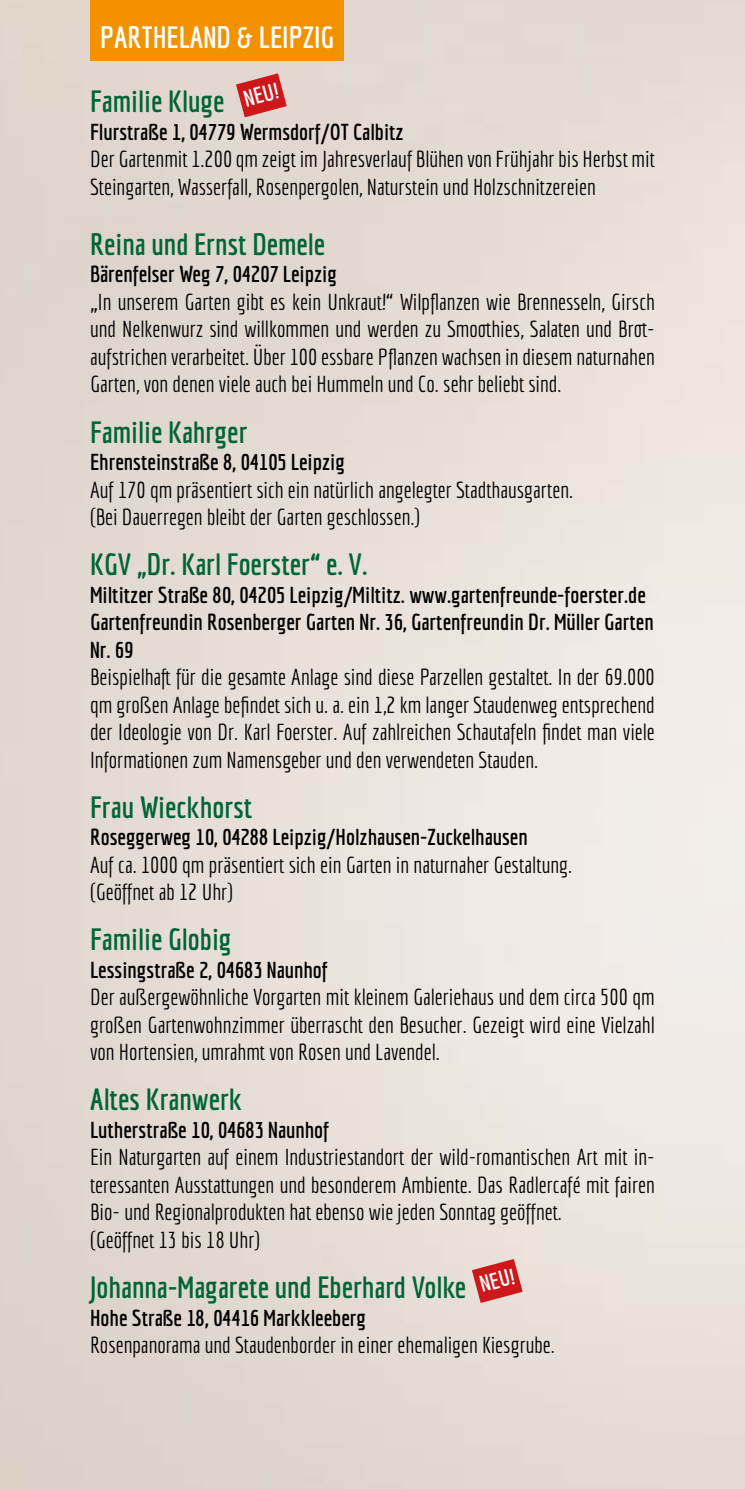
<style>
.page{position:relative;width:745px;height:1489px;background:#fff}
.page>*{position:absolute;margin:0;border:0;box-sizing:border-box;transform-origin:0 0}
.t1{font:700 30px "Economica";color:#006533}
.t2{font:700 30px "Economica";color:#fff}
.t3{font:22.5px/27.5px "Economica";color:#000}
.t4{font:700 22.5px/27.5px "Economica";color:#000}
.t5{font:700 22.5px "Economica";color:#fff}
</style>
<div class="page">
<img style="left:0;top:0;width:744px;height:1488px">
<svg style="left:236px;top:73px;width:50px;height:44px;background:#d45655"></svg>
<svg style="left:471px;top:1258px;width:51px;height:44px;background:#d65c5b"></svg>
<div style="left:90px;top:0;width:253px;height:61px;background:#f39200"></div>
<h1 class="t2" style="left:100px;top:19px;width:235px">PARTHELAND &amp; LEIPZIG</h1>
<h1 class="t1" style="left:90px;top:84px;width:136px">Familie Kluge</h1>
<p class="t5" style="left:241px;top:86px;width:37px;rotate:-15deg">NEU!</p>
<p class="t4" style="left:90px;top:118px;width:315px">Flurstraße 1, 04779 Wermsdorf/OT Calbitz</p>
<p class="t3" style="left:90px;top:145px;width:566px">Der Gartenmit 1.200 qm zeigt im Jahresverlauf Blühen von Frühjahr bis Herbst mit<br>Steingarten, Wasserfall, Rosenpergolen, Naturstein und Holzschnitzereien</p>
<h1 class="t1" style="left:90px;top:227px;width:236px">Reina und Ernst Demele</h1>
<p class="t4" style="left:90px;top:260px;width:248px">Bärenfelser Weg 7, 04207 Leipzig</p>
<p class="t3" style="left:90px;top:288px;width:566px;text-align:justify">„In unserem Garten gibt es kein Unkraut!“ Wilpflanzen wie Brennesseln, Girsch und Nelkenwurz sind willkommen und werden zu Smoothies, Salaten und Brot&shy;aufstrichen verarbeitet. Über 100 essbare Pflanzen wachsen in diesem naturnahen Garten, von denen viele auch bei Hummeln und Co. sehr beliebt sind.</p>
<h1 class="t1" style="left:90px;top:414px;width:159px">Familie Kahrger</h1>
<p class="t4" style="left:90px;top:448px;width:256px">Ehrensteinstraße 8, 04105 Leipzig</p>
<p class="t3" style="left:90px;top:475px;width:484px">Auf 170 qm präsentiert sich ein natürlich angelegter Stadthausgarten. (Bei Dauerregen bleibt der Garten geschlossen.)</p>
<h1 class="t1" style="left:90px;top:547px;width:279px">KGV „Dr. Karl Foerster“ e. V.</h1>
<p class="t4" style="left:90px;top:580px;width:564px">Miltitzer Straße 80, 04205 Leipzig/Miltitz. www.gartenfreunde-foerster.de<br>Gartenfreundin Rosenberger Garten Nr. 36, Gartenfreundin Dr. Müller Garten<br>Nr. 69</p>
<p class="t3" style="left:90px;top:663px;width:566px;text-align:justify">Beispielhaft für die gesamte Anlage sind diese Parzellen gestaltet. In der 69.000 qm großen Anlage befindet sich u. a. ein 1,2 km langer Staudenweg entsprechend der Ideologie von Dr. Karl Foerster. Auf zahlreichen Schautafeln findet man viele Informationen zum Namensgeber und den verwendeten Stauden.</p>
<h1 class="t1" style="left:90px;top:789px;width:164px">Frau Wieckhorst</h1>
<p class="t4" style="left:90px;top:823px;width:439px">Roseggerweg 10, 04288 Leipzig/Holzhausen-Zuckelhausen</p>
<p class="t3" style="left:90px;top:850px;width:483px">Auf ca. 1000 qm präsentiert sich ein Garten in naturnaher Gestaltung. (Geöffnet ab 12 Uhr)</p>
<h1 class="t1" style="left:90px;top:922px;width:143px">Familie Globig</h1>
<p class="t4" style="left:90px;top:955px;width:239px">Lessingstraße 2, 04683 Naunhof</p>
<p class="t3" style="left:90px;top:983px;width:566px;text-align:justify">Der außergewöhnliche Vorgarten mit kleinem Galeriehaus und dem circa 500 qm großen Gartenwohnzimmer überrascht den Besucher. Gezeigt wird eine Vielzahl von Hortensien, umrahmt von Rosen und Lavendel.</p>
<h1 class="t1" style="left:90px;top:1082px;width:153px">Altes Kranwerk</h1>
<p class="t4" style="left:90px;top:1115px;width:240px">Lutherstraße 10, 04683 Naunhof</p>
<p class="t3" style="left:90px;top:1143px;width:566px">Ein Naturgarten auf einem Industriestandort der wild-romantischen Art mit in&shy;teressanten Ausstattungen und besonderem Ambiente. Das Radlercafé mit fairen Bio- und Regionalprodukten hat ebenso wie jeden Sonntag geöffnet.<br>(Geöffnet 13 bis 18 Uhr)</p>
<h1 class="t1" style="left:90px;top:1269px;width:377px">Johanna-Magarete und Eberhard Volke</h1>
<p class="t5" style="left:476px;top:1271px;width:37px;rotate:-15deg">NEU!</p>
<p class="t4" style="left:90px;top:1303px;width:277px">Hohe Straße 18, 04416 Markkleeberg</p>
<p class="t3" style="left:90px;top:1330px;width:466px">Rosenpanorama und Staudenborder in einer ehemaligen Kiesgrube.</p>
</div>
